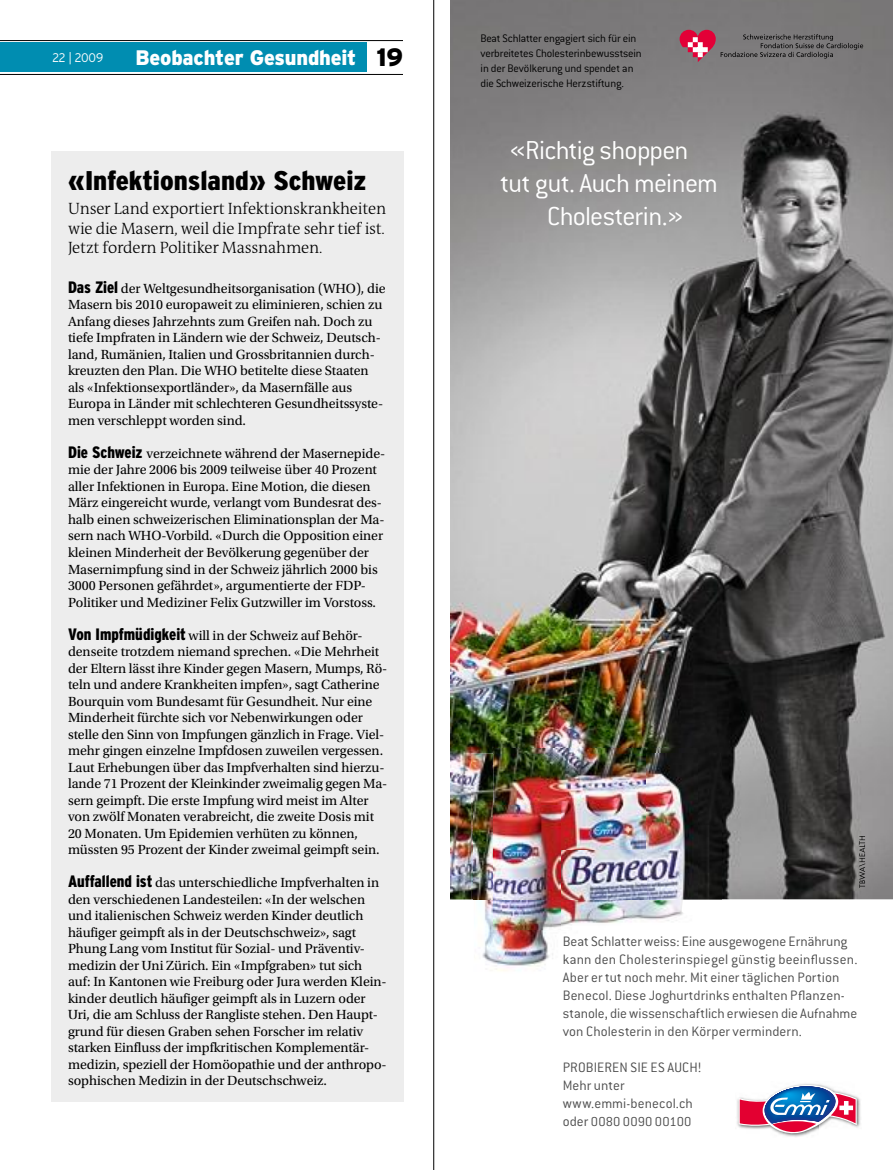
<style>
.page{position:relative;width:893px;height:1170px;background:#fff}
.page>*{position:absolute;margin:0;border:0;box-sizing:border-box;transform-origin:0 0}
.t1{font:300 28.5px "Conduit ITC";letter-spacing:-.025em;color:#fff}
.t2{font:900 condensed 27px "Interstate";color:#000;scale:1.1 1}
.t3{font:900 21px "Interstate";letter-spacing:-.01em;color:#fff;scale:.95 1}
.t4{font:300 16.5px/19.5px "The Antiqua B";letter-spacing:-.015em;color:#000;text-align:justify}
.t5{font:300 15px/18px "Conduit ITC";letter-spacing:.005em;color:#4d4d4d}
.t6{font:300 14.25px "Conduit ITC";letter-spacing:.01em;color:#4d4d4d}
.t7{font:13.95px/16.5px "Utopia Std";letter-spacing:-.005em;color:#000}
.t8{font:300 12.45px "Interstate";letter-spacing:-.02em;color:#fff;scale:.95 1}
.t9{font:300 12px/15px "Conduit ITC";letter-spacing:-.015em;color:#000}
.s1{font-size:25.2px;color:#000}
.s2{font-family:"Interstate";font-weight:900;font-stretch:condensed;font-size:16.5px}
.s3{font-size:15px}
</style>
<div class="page">
<hr style="left:433px;top:0;width:1px;height:1169px;background:#000">
<div style="left:0;top:43px;width:367px;height:29px;background:#008db1"></div>
<hr style="left:0;top:74px;width:403px;height:1px;background:#000">
<hr style="left:0;top:40px;width:403px;height:1px;background:#000">
<div style="left:51px;top:151px;width:353px;height:950px;background:#ededed"></div>
<img style="left:451px;top:0;width:442px;height:899px">
<svg style="left:680px;top:30px;width:183px;height:32px;background:#80696f"></svg>
<img style="left:493px;top:748px;width:204px;height:5px">
<img style="left:471px;top:753px;width:22px;height:146px">
<img style="left:646px;top:753px;width:76px;height:146px">
<img style="left:560px;top:899px;width:122px;height:28px">
<img style="left:493px;top:753px;width:153px;height:97px">
<img style="left:560px;top:850px;width:86px;height:49px">
<img style="left:474px;top:805px;width:86px;height:166px">
<img style="left:737px;top:1097px;width:124px;height:40px">
<svg style="left:739px;top:1083px;width:118px;height:50px"></svg>
<svg style="left:859px;top:836px;width:6px;height:51px"></svg>
<svg style="left:682px;top:899px;width:211px;height:16px"></svg>
<p class="t8" style="left:52px;top:51px;width:55px">22 | 2009</p>
<h3 class="t3" style="left:135px;top:46px;width:283px">Beobachter Gesundheit <span class="s1">19</span></h3>
<h2 class="t2" style="left:68px;top:166px;width:273px">«Infektionsland» Schweiz</h2>
<p class="t4" style="left:68px;top:198px;width:320px">Unser Land exportiert Infektionskrankheiten wie die Masern, weil die Impfrate sehr tief ist.<br>Jetzt fordern Politiker Massnahmen.</p>
<p class="t7" style="left:68px;top:280px;width:319px"><span class="s2">Das Ziel</span> der Weltgesundheitsorganisation (WHO), die Masern bis 2010 europaweit zu eliminieren, schien zu Anfang dieses Jahrzehnts zum Greifen nah. Doch zu tiefe Impfraten in Ländern wie der Schweiz, Deutsch&shy;land, Rumänien, Italien und Grossbritannien durch&shy;kreuzten den Plan. Die WHO betitelte diese Staaten als «Infektionsexportländer», da Masern-fälle aus Europa in Länder mit schlechteren Gesundheitssyste&shy;men verschleppt worden sind.</p>
<p class="t7" style="left:68px;top:445px;width:319px"><span class="s2">Die Schweiz</span> verzeichnete während der Masernepide&shy;mie der Jahre 2006 bis 2009 teilweise über 40 Prozent aller Infektionen in Europa. Eine Motion, die diesen März eingereicht wurde, verlangt vom Bundesrat des&shy;halb einen schweizerischen Eliminationsplan der Ma&shy;sern nach WHO-Vorbild. «Durch die Opposition einer kleinen Minderheit der Bevölkerung gegenüber der Masernimpfung sind in der Schweiz jährlich 2000 bis 3000 Personen gefährdet», argumentierte der FDP-Politiker und Mediziner Felix Gutzwiller im Vorstoss.</p>
<p class="t7" style="left:68px;top:627px;width:321px"><span class="s2">Von Impfmüdigkeit</span> will in der Schweiz auf Behör&shy;denseite trotzdem niemand sprechen. «Die Mehrheit der Eltern lässt ihre Kinder gegen Masern, Mumps, Rö&shy;teln und andere Krankheiten impfen», sagt Catherine Bourquin vom Bundesamt für Gesundheit. Nur eine Minderheit fürchte sich vor Nebenwirkungen oder stelle den Sinn von Impfungen gänzlich in Frage. Viel&shy;mehr gingen einzelne Impfdosen zuweilen vergessen.<br>Laut Erhebungen über das Impfverhalten sind hierzu&shy;lande 71 Prozent der Kleinkinder zweimalig gegen Ma&shy;sern geimpft. Die erste Impfung wird meist im Alter von zwölf Monaten verabreicht, die zweite Dosis mit 20 Monaten. Um Epidemien verhüten zu können, müssten 95 Prozent der Kinder zweimal geimpft sein.</p>
<p class="t7" style="left:68px;top:874px;width:320px"><span class="s2">Auffallend ist</span> das unterschiedliche Impfverhalten in den verschiedenen Landesteilen: «In der welschen und italienischen Schweiz werden Kinder deutlich häufiger geimpft als in der Deutschschweiz», sagt Phung Lang vom Institut für Sozial- und Präventiv&shy;medizin der Uni Zürich. Ein «Impfgraben» tut sich auf: In Kantonen wie Freiburg oder Jura werden Klein&shy;kinder deutlich häufiger geimpft als in Luzern oder Uri, die am Schluss der Rangliste stehen. Den Haupt&shy;grund für diesen Graben sehen Forscher im relativ starken Einfluss der impfkritischen Komplementär&shy;medizin, speziell der Homöopathie und der anthropo&shy;sophischen Medizin in der Deutschschweiz.</p>
<p class="t9" style="left:480px;top:31px;width:163px">Beat Schlatter engagiert sich für ein verbreitetes Cholesterinbewusstsein in der Bevölkerung und spendet an die Schweizerische Herzstiftung.</p>
<h1 class="t1" style="left:510px;top:134px;width:180px">«Richtig shoppen</h1>
<h1 class="t1" style="left:500px;top:167px;width:219px">tut gut. Auch meinem</h1>
<h1 class="t1" style="left:547px;top:200px;width:138px">Cholesterin.»</h1>
<p class="t5" style="left:563px;top:932px;width:296px">Beat Schlatter weiss: Eine ausgewogene Ernährung kann den Cholesterinspiegel günstig beeinflussen.<br>Aber er tut noch mehr. Mit einer täglichen Portion Benecol. Diese Joghurtdrinks enthalten Pflanzen&shy;stanole, die wissenschaftlich erwiesen die Aufnahme von Cholesterin in den Körper vermindern.</p>
<p class="t5" style="left:563px;top:1058px;width:140px">PROBIEREN SIE ES AUCH!<br>Mehr unter www.emmi-benecol.ch</p>
<p class="t6" style="left:563px;top:1113px;width:130px"><span class="s3">oder</span> 0080 0090 00100</p>
</div>
